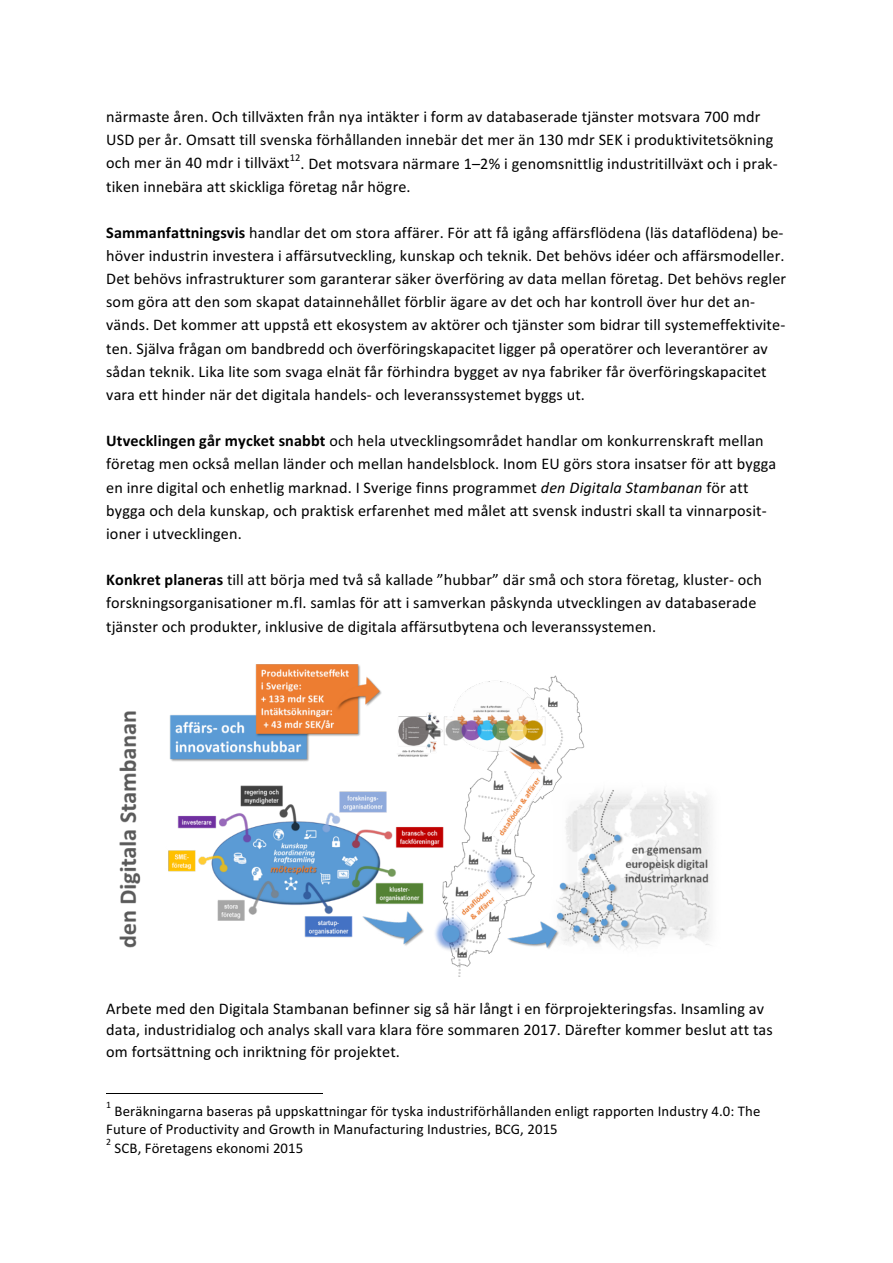
<style>
.page{position:relative;width:893px;height:1263px;background:#fff}
.page>*{position:absolute;margin:0;border:0;box-sizing:border-box;transform-origin:0 0}
.t1{font:16.2px/23.1px "Calibri";letter-spacing:.01em;color:#000}
.t2{font:14.7px/18.3px "Calibri";letter-spacing:.01em;color:#000}
.t3{font:10.5px "Calibri";color:#000}
.t4{font:9.75px "Calibri";color:#000}
.s1{font-weight:700}
.s2{font-style:italic}
</style>
<div class="page">
<hr style="left:106px;top:1093px;width:216px;height:1px;background:#000">
<img style="left:119px;top:664px;width:592px;height:312px">
<p class="t1" style="left:106px;top:105px;width:669px">närmaste åren. Och tillväxten från nya intäkter i form av databaserade tjänster motsvara 700 mdr<br>USD per år. Omsatt till svenska förhållanden innebär det mer än 130 mdr SEK i produktivitetsökning och mer än 40 mdr i tillväxt</p>
<p class="t3" style="left:290px;top:150px;width:12px">12</p>
<p class="t1" style="left:106px;top:151px;width:673px;text-indent:194px">. Det motsvara närmare 1–2% i genomsnittlig industritillväxt och i prak&shy;tiken innebära att skickliga företag når högre.</p>
<p class="t1" style="left:106px;top:221px;width:682px"><span class="s1">Sammanfattningsvis</span> handlar det om stora affärer. För att få igång affärsflödena (läs dataflödena) be&shy;höver industrin investera i affärsutveckling, kunskap och teknik. Det behövs idéer och affärsmodeller.<br>Det behövs infrastrukturer som garanterar säker överföring av data mellan företag. Det behövs regler som göra att den som skapat datainnehållet förblir ägare av det och har kontroll över hur det an&shy;vänds. Det kommer att uppstå ett ekosystem av aktörer och tjänster som bidrar till systemeffektivite&shy;ten. Själva frågan om bandbredd och överföringskapacitet ligger på operatörer och leverantörer av sådan teknik. Lika lite som svaga elnät får förhindra bygget av nya fabriker får överföringskapacitet vara ett hinder när det digitala handels- och leveranssystemet byggs ut.</p>
<p class="t1" style="left:106px;top:429px;width:672px"><span class="s1">Utvecklingen går mycket snabbt</span> och hela utvecklingsområdet handlar om konkurrenskraft mellan företag men också mellan länder och mellan handelsblock. Inom EU görs stora insatser för att bygga en inre digital och enhetlig marknad. I Sverige finns programmet <span class="s2">den Digitala Stambanan</span> för att bygga och dela kunskap, och praktisk erfarenhet med målet att svensk industri skall ta vinnarposit&shy;ioner i utvecklingen.</p>
<p class="t1" style="left:106px;top:568px;width:657px"><span class="s1">Konkret planeras</span> till att börja med två så kallade ”hubbar” där små och stora företag, kluster- och forskningsorganisationer m.fl. samlas för att i samverkan påskynda utvecklingen av databaserade tjänster och produkter, inklusive de digitala affärsutbytena och leveranssystemen.</p>
<p class="t1" style="left:106px;top:997px;width:668px;line-height:21.6px">Arbete med den Digitala Stambanan befinner sig så här långt i en förprojekteringsfas. Insamling av data, industridialog och analys skall vara klara före sommaren 2017. Därefter kommer beslut att tas om fortsättning och inriktning för projektet.</p>
<p class="t4" style="left:106px;top:1098px;width:6px">1</p>
<p class="t2" style="left:106px;top:1101px;width:656px;text-indent:8px">Beräkningarna baseras på uppskattningar för tyska industriförhållanden enligt rapporten Industry 4.0: The<br>Future of Productivity and Growth in Manufacturing Industries, BCG, 2015</p>
<p class="t4" style="left:106px;top:1135px;width:6px">2</p>
<p class="t2" style="left:115px;top:1138px;width:190px">SCB, Företagens ekonomi 2015</p>
</div>
